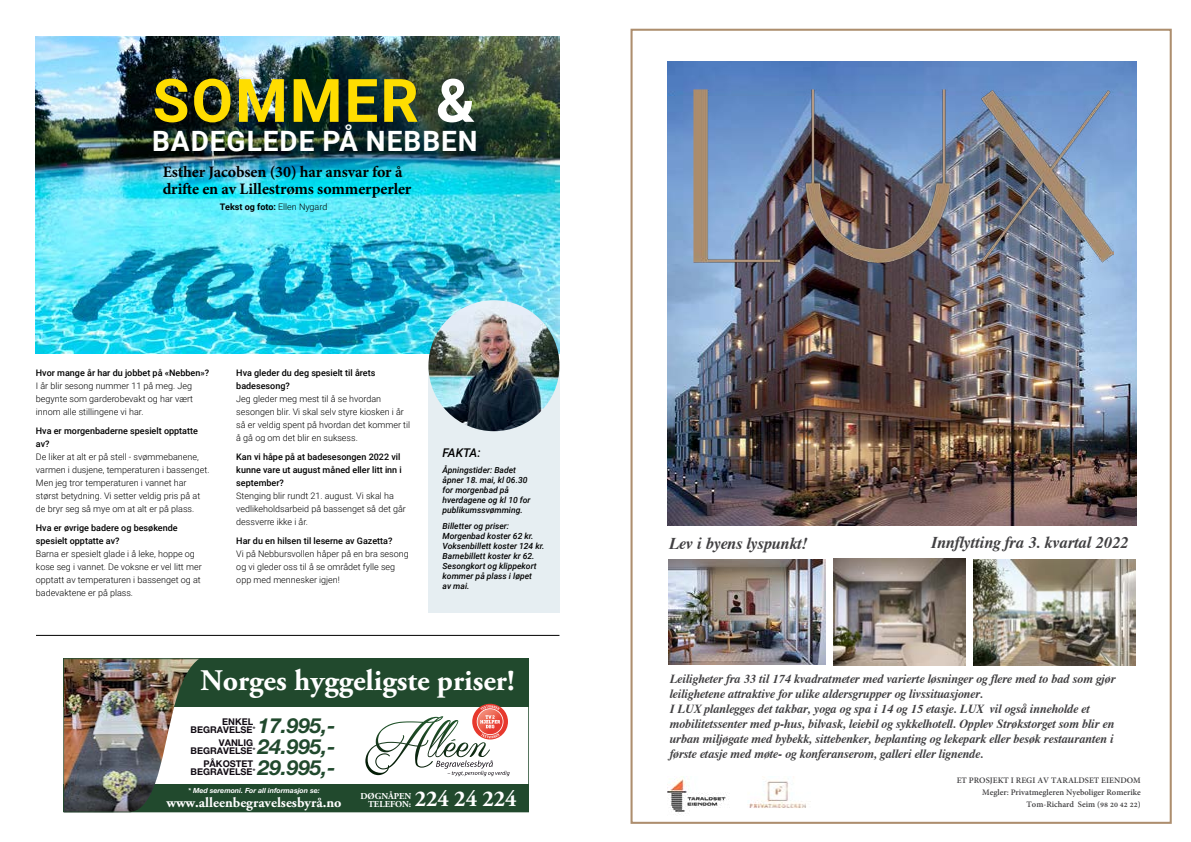
<style>
.page{position:relative;width:1191px;height:842px;background:#fff}
.page>*{position:absolute;margin:0;border:0;box-sizing:border-box;transform-origin:0 0}
.t1{font:700 60px "Roboto";letter-spacing:.035em;color:#fd0}
.t2{font:700 29.9px "Adobe Garamond Pro";color:#fff}
.t3{font:700 28px "Roboto";letter-spacing:.035em;color:#fff}
.t4{font:700 22.6px "Adobe Garamond Pro";color:#fff}
.t5{font:italic 700 20.8px "Helvetica Neue";color:#21492d}
.t6{font:italic 700 16.5px "Dutch 801 BT";color:#414042}
.t7{font:italic 700 16.5px "Dutch 801 Rm BT";color:#414042}
.t8{font:700 16px/17px "Minion Pro";letter-spacing:-.005em;color:#000}
.t9{font:700 14.2px "Adobe Garamond Pro";color:#fff}
.t10{font:italic 700 12.4px/14.8px "Dutch 801 Rm BT";color:#414042}
.t11{font:italic 500 12px "Roboto";letter-spacing:-.03em;color:#000}
.t12{font:700 10.3px/12.2px "Adobe Thai";color:#414042;text-align:right}
.t13{font:700 9.3px/7.9px "Helvetica Neue";color:#120c14;text-align:right}
.t14{font:700 9.1px/7.6px "Adobe Garamond Pro";color:#fff;text-align:right}
.t15{font:300 9px/13px "Roboto";color:#000}
.t16{font:500 9px/13px "Roboto";color:#000}
.t17{font:700 9px "Roboto";color:#000}
.t18{font:italic 500 8.5px/10px "Roboto";color:#000}
.t19{font:italic 700 7.1px "Helvetica Neue";color:#fff}
.s1{color:#fff}
.s2{font-weight:300}
.s3{font-weight:400}
.s4{font-family:"Dutch 801 Rm BT"}
</style>
<div class="page">
<img style="left:36px;top:36px;width:523px;height:318px">
<div style="left:428px;top:370px;width:131px;height:242px;background:#e6eef2"></div>
<img style="left:428px;top:300px;width:131px;height:131px;border-radius:65px">
<img style="left:63px;top:658px;width:466px;height:154px">
<hr style="left:36px;top:635px;width:523px;height:1px;background:#000">
<img style="left:668px;top:62px;width:468px;height:464px">
<img style="left:668px;top:96px;width:466px;height:430px">
<img style="left:693px;top:89px;width:420px;height:173px">
<img style="left:667px;top:777px;width:60px;height:38px">
<img style="left:748px;top:776px;width:59px;height:32px">
<img style="left:833px;top:559px;width:132px;height:106px">
<img style="left:973px;top:560px;width:162px;height:105px">
<img style="left:668px;top:559px;width:157px;height:105px">
<h1 class="t1" style="left:153px;top:58px;width:324px">SOMMER <span class="s1">&amp;</span></h1>
<h3 class="t3" style="left:152px;top:121px;width:327px">BADEGLEDE PÅ NEBBEN</h3>
<h3 class="t8" style="left:163px;top:163px;width:250px">Esther Jacobsen (30) har ansvar for å drifte en av Lillestrøms sommerperler</h3>
<p class="t17" style="left:220px;top:200px;width:109px">Tekst og foto: <span class="s2">Ellen Nygard</span></p>
<p class="t16" style="left:36px;top:366px;width:175px">Hvor mange år har du jobbet på «Nebben»?</p>
<p class="t15" style="left:36px;top:379px;width:159px;text-align:justify">I år blir sesong nummer 11 på meg. Jeg begynte som garderobevakt og har vært innom alle stillingene vi har.</p>
<p class="t16" style="left:36px;top:424px;width:163px">Hva er morgenbaderne spesielt opptatte av?</p>
<p class="t15" style="left:36px;top:450px;width:175px">De liker at alt er på stell - svømmebanene, varmen i dusjene, temperaturen i bassenget.<br>Men jeg tror temperaturen i vannet har størst betydning. Vi setter veldig pris på at de bryr seg så mye om at alt er på plass.</p>
<p class="t16" style="left:36px;top:521px;width:143px">Hva er øvrige badere og besøkende spesielt opptatte av?</p>
<p class="t15" style="left:36px;top:547px;width:167px">Barna er spesielt glade i å leke, hoppe og kose seg i vannet. De voksne er vel litt mer opptatt av temperaturen i bassenget og at badevaktene er på plass.</p>
<p class="t16" style="left:236px;top:366px;width:141px">Hva gleder du deg spesielt til årets badesesong?</p>
<p class="t15" style="left:236px;top:392px;width:175px">Jeg gleder meg mest til å se hvordan sesongen blir. Vi skal selv styre kiosken i år så er veldig spent på hvordan det kommer til å gå og om det blir en suksess.</p>
<p class="t16" style="left:236px;top:450px;width:167px">Kan vi håpe på at badesesongen 2022 vil kunne vare ut august måned eller litt inn i september?</p>
<p class="t15" style="left:236px;top:489px;width:171px">Stenging blir rundt 21. august. Vi skal ha vedlikeholdsarbeid på bassenget så det går dessverre ikke i år.</p>
<p class="t16" style="left:236px;top:534px;width:158px">Har du en hilsen til leserne av Gazetta?</p>
<p class="t15" style="left:236px;top:547px;width:174px">Vi på Nebbursvollen håper på en bra sesong og vi gleder oss til å se området fylle seg opp med mennesker igjen!</p>
<h3 class="t11" style="left:442px;top:445px;width:39px">FAKTA:</h3>
<p class="t18" style="left:442px;top:465px;width:89px">Åpningstider: Badet åpner 18. mai, kl 06.30 for morgenbad på hverdagene og kl 10 for publikumssvømming.</p>
<p class="t18" style="left:442px;top:520px;width:103px">Billetter og priser:<br>Morgenbad koster 62 kr.<br>Voksenbillett koster 124 kr.<br>Barnebillett koster kr 62.<br>Sesongkort og klippekort kommer på plass i løpet<br>av mai.</p>
<h2 class="t2" style="left:200px;top:663px;width:316px">Norges hyggeligste priser!</h2>
<p class="t13" style="left:191px;top:718px;width:67px">ENKEL<br>BEGRAVELSE<span class="s3">*</span></p>
<h3 class="t5" style="left:258px;top:709px;width:79px">17.995,-</h3>
<p class="t13" style="left:191px;top:739px;width:67px">VANLIG<br>BEGRAVELSE<span class="s3">*</span></p>
<h3 class="t5" style="left:258px;top:730px;width:79px">24.995,-</h3>
<p class="t13" style="left:191px;top:760px;width:67px">PÅKOSTET<br>BEGRAVELSE<span class="s3">*</span></p>
<h3 class="t5" style="left:258px;top:751px;width:79px">29.995,-</h3>
<p class="t19" style="left:188px;top:785px;width:133px">* Med seremoni. For all informasjon se:</p>
<h3 class="t9" style="left:166px;top:794px;width:177px">www.alleenbegravelsesbyrå.no</h3>
<p class="t14" style="left:360px;top:792px;width:52px">DØGNÅPEN<br>TELEFON:</p>
<h3 class="t4" style="left:415px;top:786px;width:103px">224 24 224</h3>
<h3 class="t7" style="left:669px;top:533px;width:139px">Lev i byens lyspunkt!</h3>
<h3 class="t6" style="left:931px;top:532px;width:199px">Innflytting fra 3<span class="s4">.</span> kvartal 2022</h3>
<p class="t10" style="left:670px;top:671px;width:447px">Leiligheter fra 33 til 174 kvadratmeter med varierte løsninger og flere med to bad som gjør leilighetene attraktive for ulike aldersgrupper og livssituasjoner.<br>I LUX planlegges det takbar, yoga og spa i 14 og 15 etasje. LUX vil også inneholde et mobilitetssenter med p-hus, bilvask, leiebil og sykkelhotell. Opplev Strøkstorget som blir en urban miljøgate med bybekk, sittebenker, beplanting og lekepark eller besøk restauranten i første etasje med møte- og konferanserom, galleri eller lignende.</p>
<p class="t12" style="left:956px;top:773px;width:185px">ET PROSJEKT I REGI AV TARALDSET EIENDOM<br>Megler: Privatmegleren Nyeboliger Romerike<br>Tom-Richard Seim (98 20 42 22)</p>
</div>
